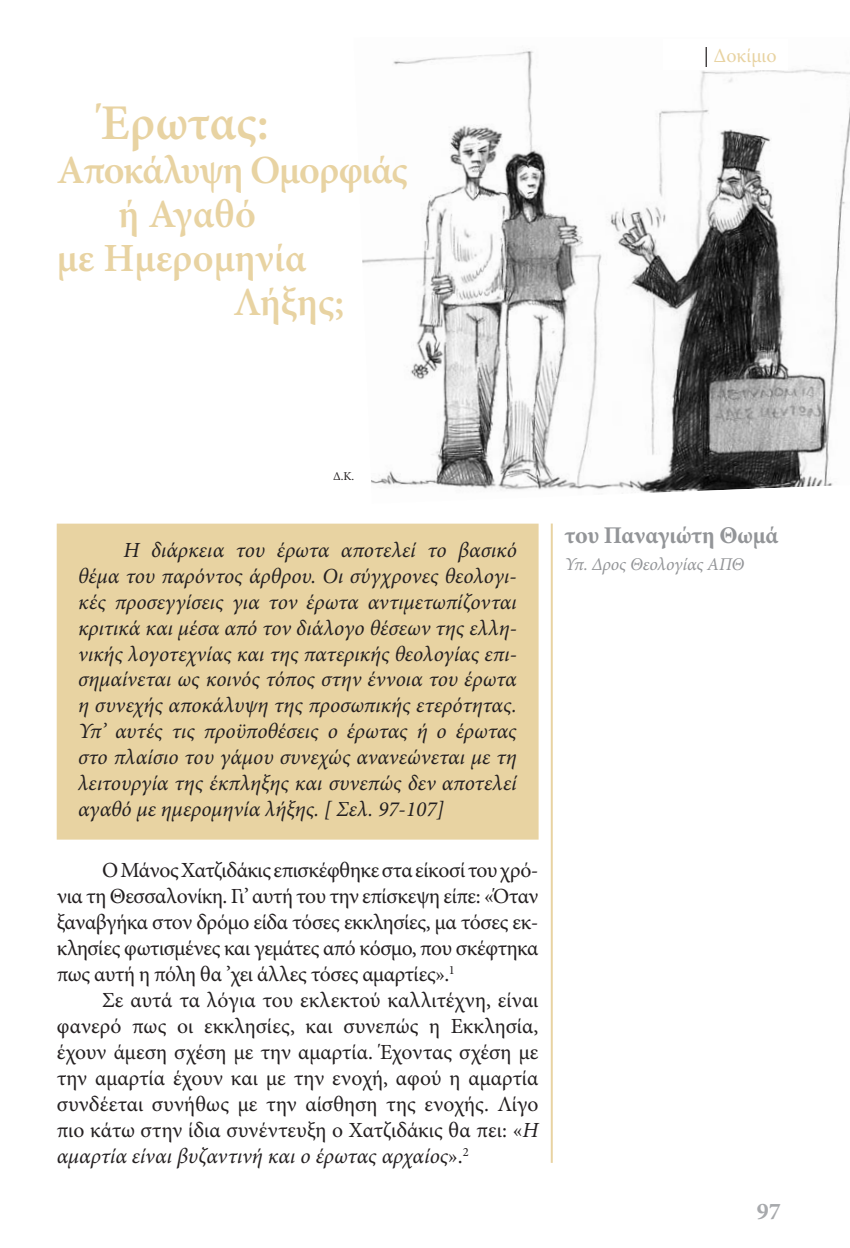
<style>
.page{position:relative;width:850px;height:1248px;background:#fff}
.page>*{position:absolute;margin:0;border:0;box-sizing:border-box;transform-origin:0 0}
.t1{font:600 50px "Minion Pro";letter-spacing:-.005em;color:#e8d3a2}
.t2{font:600 40px "Minion Pro";letter-spacing:-.015em;color:#e8d3a2}
.t3{font:700 24px "Minion Pro";letter-spacing:-.01em;color:#939598}
.t4{font:700 24px "Minion Pro";color:#a7a9ac}
.t5{font:21.6px/26px "Minion Pro";letter-spacing:-.01em;color:#231f20;text-align:justify}
.t6{font:italic 21.6px/26px "Minion Pro";color:#231f20;text-align:justify}
.t7{font:20px "Minion Pro";color:#e8d3a2}
.t8{font:italic 18px "Minion Pro";letter-spacing:-.01em;color:#939598}
.t9{font:12px "Minion Pro";color:#231f20}
.s1{color:#231f20}
.s2{font-style:italic}
</style>
<div class="page">
<img style="left:362px;top:51px;width:488px;height:443px">
<div style="left:58px;top:525px;width:480px;height:314px;background:#e8d3a2"></div>
<div style="left:57px;top:524px;width:482px;height:316px;border:2px solid #e8d3a2"></div>
<hr style="left:551px;top:524px;width:2px;height:639px;background:#e8d3a2">
<div style="left:663px;top:39px;width:125px;height:31px;background:#fff"></div>
<h1 class="t1" style="left:101px;top:93px;width:170px">Έρωτας:</h1>
<h2 class="t2" style="left:57px;top:146px;width:352px">Aποκάλυψη Ομορφιάς</h2>
<h2 class="t2" style="left:119px;top:190px;width:139px">ή Αγαθό</h2>
<h2 class="t2" style="left:57px;top:234px;width:251px">με Ημερομηνία</h2>
<h2 class="t2" style="left:234px;top:278px;width:112px">Λήξης;</h2>
<p class="t7" style="left:704px;top:49px;width:74px"><span class="s1">|</span> Δοκίμιο</p>
<p class="t9" style="left:333px;top:473px;width:23px">Δ.Κ.</p>
<p class="t6" style="left:78px;top:536px;width:440px;text-indent:45px">Η διάρκεια του έρωτα αποτελεί το βασικό θέμα του παρόντος άρθρου. Οι σύγχρονες θεολογι&shy;κές προσεγγίσεις για τον έρωτα αντιμετωπίζονται κριτικά και μέσα από τον διάλογο θέσεων της ελλη&shy;νικής λογοτεχνίας και της πατερικής θεολογίας επι&shy;σημαίνεται ως κοινός τόπος στην έννοια του έρωτα η συνεχής αποκάλυψη της προσωπικής ετερότητας.<br>Υπ’ αυτές τις προϋποθέσεις ο έρωτας ή ο έρωτας στο πλαίσιο του γάμου συνεχώς ανανεώνεται με τη λειτουργία της έκπληξης και συνεπώς δεν αποτελεί αγαθό με ημερομηνία λήξης. [ Σελ. 97-107]</p>
<p class="t5" style="left:57px;top:859px;width:483px;text-indent:45px">Ο Μάνος Χατζιδάκις επισκέφθηκε στα είκοσί του χρό&shy;νια τη Θεσσαλονίκη. Γι’ αυτή του την επίσκεψη είπε: «Όταν ξαναβγήκα στον δρόμο είδα τόσες εκκλησίες, μα τόσες εκ&shy;κλησίες φωτισμένες και γεμάτες από κόσμο, που σκέφτηκα πως αυτή η πόλη θα ’χει άλλες τόσες αμαρτίες».<sup>1</sup></p>
<p class="t5" style="left:57px;top:989px;width:483px;text-indent:45px">Σε αυτά τα λόγια του εκλεκτού καλλιτέχνη, είναι φανερό πως οι εκκλησίες, και συνεπώς η Εκκλησία, έχουν άμεση σχέση με την αμαρτία. Έχοντας σχέση με την αμαρτία έχουν και με την ενοχή, αφού η αμαρτία συνδέεται συνήθως με την αίσθηση της ενοχής. Λίγο πιο κάτω στην ίδια συνέντευξη ο Χατζιδάκις θα πει: «<span class="s2">Η αμαρτία είναι βυζαντινή και ο έρωτας αρχαίος</span>».<sup>2</sup></p>
<p class="t3" style="left:565px;top:520px;width:215px">του Παναγιώτη Θωμά</p>
<p class="t8" style="left:565px;top:553px;width:181px">Υπ. Δρος Θεολογίας ΑΠΘ</p>
<p class="t4" style="left:757px;top:1196px;width:25px">97</p>
</div>
